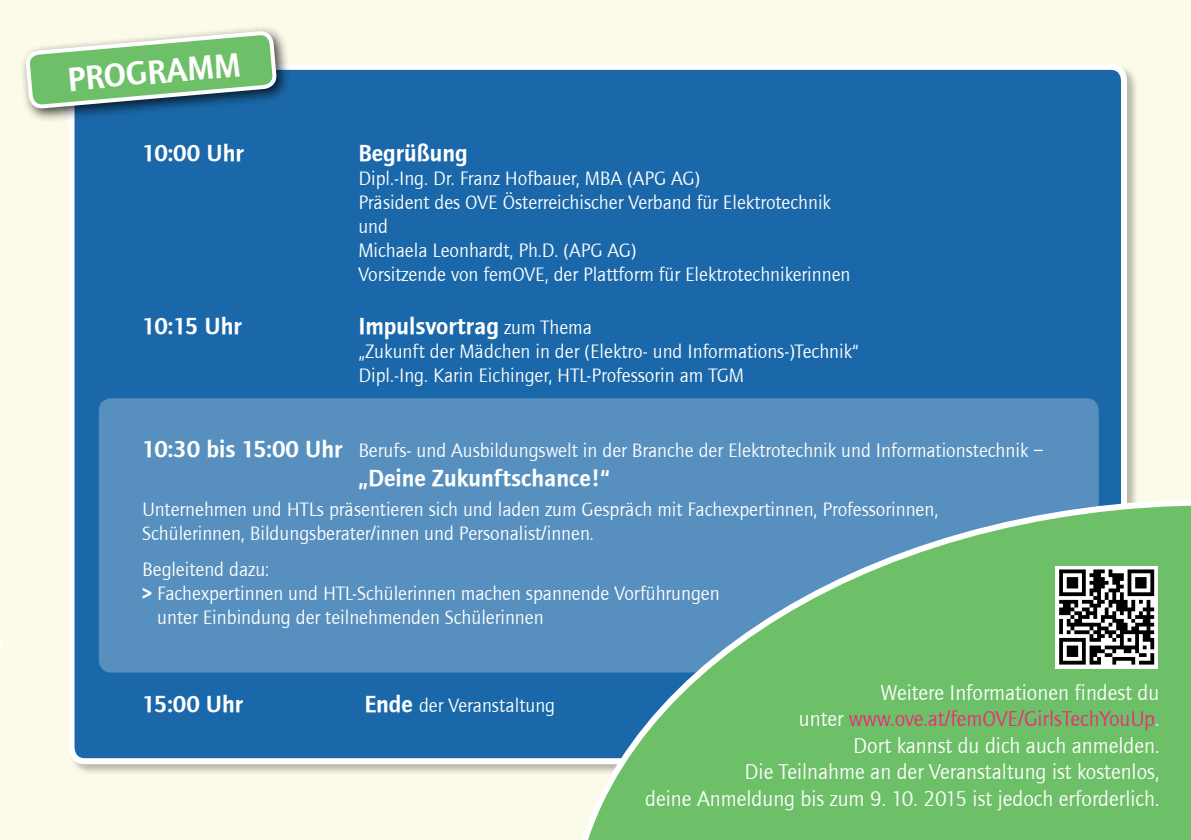
<style>
.page{position:relative;width:1191px;height:840px;background:#fff}
.page>*{position:absolute;margin:0;border:0;box-sizing:border-box;transform-origin:0 0}
.t1{font:34.2px "Foundry Journal Demi";color:#fff}
.t2{font:24px "Foundry Journal Demi";color:#fff}
.t3{font:22px/26.4px "Foundry Journal";color:#fff;text-align:right}
.t4{font:20px/24px "Foundry Journal";color:#fff}
.s1{font-family:"Foundry Journal";font-size:20px}
.s2{font-family:"Foundry Journal Demi";font-size:24px}
.s3{font-family:"Arial"}
.s4{font-family:"Foundry Journal Demi"}
.s5{color:#ee2a7b}
.s6{font-family:"Arial";color:#ee2a7b}
</style>
<div class="page">
<div style="left:0;top:0;width:1191px;height:839px;background:#fcfbe6"></div>
<div style="left:72px;top:67px;width:1052px;height:693px;background:#1a68a9;border-radius:13px"></div>
<div style="left:69px;top:64px;width:1058px;height:699px;border:6px solid #fff;border-radius:13px"></div>
<div style="left:19px;top:25px;width:272px;height:97px;background:#000;opacity:.75"></div>
<svg style="left:27px;top:25px;width:248px;height:82px"></svg>
<div style="left:100px;top:399px;width:997px;height:272px;background:#5790bf;border-radius:11px"></div>
<svg style="left:564px;top:496px;width:627px;height:343px"></svg>
<div style="left:1055px;top:565px;width:103px;height:103px;background:#fff"></div>
<svg style="left:1059px;top:569px;width:95px;height:95px"></svg>
<h1 class="t1" style="left:66px;top:60px;width:176px;rotate:-5deg">Programm</h1>
<p class="t2" style="left:142px;top:139px;width:103px">10:00 Uhr</p>
<p class="t2" style="left:358px;top:139px;width:111px">Begrüßung</p>
<p class="t4" style="left:358px;top:166px;width:493px">Dipl.-I ng. Dr. Franz Hofbauer, MBA (APG AG)<br>Präsident des OVE Österreichischer Verband für Elektrotechnik und<br>Michaela Leonhardt, Ph.D. (APG AG)<br>Vorsitzende von femOVE, der Plattform für Elektrotechnikerinnen</p>
<p class="t2" style="left:142px;top:312px;width:101px">10:15 Uhr</p>
<p class="t2" style="left:358px;top:312px;width:235px">I mpulsvortrag <span class="s1">zum Thema</span></p>
<p class="t4" style="left:358px;top:339px;width:502px">„Zukunft der Mädchen in der (Elektro- und I nformations-)Technik“<br>Dipl.-I ng. Karin Eichinger, HTL-Professorin am TGM</p>
<p class="t4" style="left:142px;top:438px;width:902px"><span class="s2">10:30 bis 15:00 Uhr</span> Berufs- und Ausbildungswelt in der Branche der Elektrotechnik und I nformationstechnik –</p>
<p class="t2" style="left:358px;top:463px;width:253px">„Deine Zukunftschance!“</p>
<p class="t4" style="left:142px;top:497px;width:797px">Unternehmen und HTLs präsentieren sich und laden zum Gespräch mit Fachexpertinnen, Professorinnen,<br>Schülerinnen, Bildungsberater<span class="s3">/</span>innen und Personalist<span class="s3">/</span>innen.</p>
<p class="t4" style="left:142px;top:557px;width:128px">Begleitend dazu:</p>
<p class="t4" style="left:142px;top:581px;width:579px"><span class="s4">&gt;</span> Fachexpertinnen und HTL-Schülerinnen machen spannende Vorführungen</p>
<p class="t4" style="left:157px;top:605px;width:388px">unter Einbindung der teilnehmenden Schülerinnen</p>
<p class="t2" style="left:142px;top:689px;width:102px">15:00 Uhr</p>
<p class="t4" style="left:364px;top:693px;width:192px"><span class="s2">Ende</span> der Veranstaltung</p>
<p class="t3" style="left:645px;top:679px;width:515px">Weitere I nformationen findest du<br>unter <span class="s5">www.ove.at</span><span class="s6">/</span><span class="s5">femOVE</span><span class="s6">/</span><span class="s5">GirlsTechYouUp</span>.<br>Dort kannst du dich auch anmelden.<br>Die Teilnahme an der Veranstaltung ist kostenlos,<br>deine Anmeldung bis zum 9. 10. 2015 ist jedoch erforderlich.</p>
</div>
